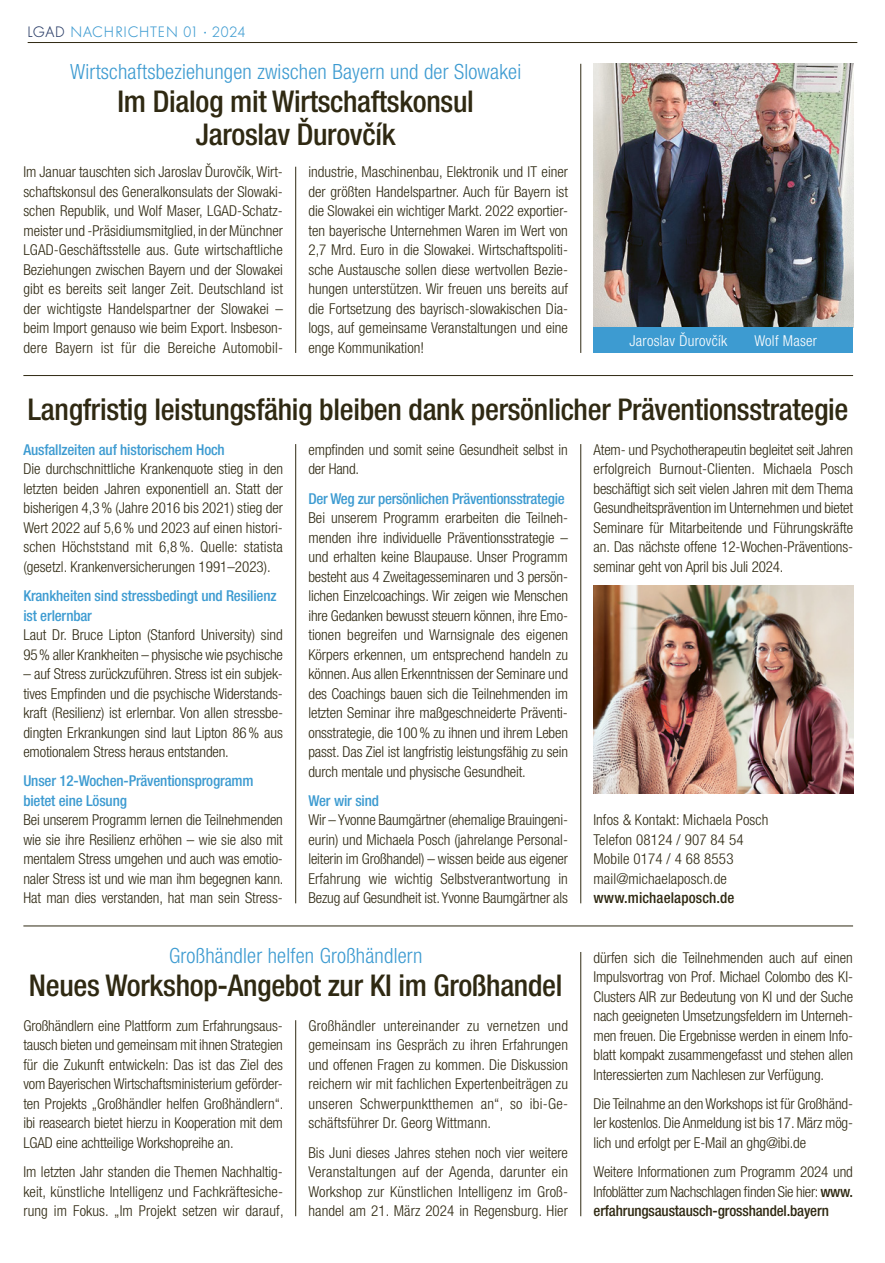
<style>
.page{position:relative;width:885px;height:1263px;background:#fff}
.page>*{position:absolute;margin:0;border:0;box-sizing:border-box;transform-origin:0 0}
.t1{font:500 condensed 30px/33px "Helvetica Neue LT Std";letter-spacing:-.01em;color:#2f2912;text-align:center}
.t2{font:300 condensed 21px "Helvetica Neue LT Std";letter-spacing:.01em;color:#3d9bd1}
.t3{font:300 condensed 15px/19.5px "Helvetica Neue LT Std";letter-spacing:-.005em;color:#2f2912;text-align:justify}
.t4{font:500 condensed 15px/19.5px "Helvetica Neue LT Std";letter-spacing:-.01em;color:#3d9bd1}
.t5{font:300 condensed 15px "Helvetica Neue LT Std";letter-spacing:.02em;color:#fff}
.t6{font:300 15px "Futura BQ";letter-spacing:.05em;color:#3d9bd1}
.t7{font:500 condensed 15px "Helvetica Neue LT Std";letter-spacing:.01em;color:#2f2912}
.s1{color:#2a3d67}
.s2{font-family:"Helvetica Neue LT Pro"}
.s3{font-weight:500}
</style>
<div class="page">
<hr style="left:28px;top:42px;width:829px;height:1px;background:#2f2912">
<hr style="left:295px;top:1020px;width:1px;height:196px;background:#2f2912">
<hr style="left:580px;top:952px;width:1px;height:264px;background:#2f2912">
<hr style="left:23px;top:926px;width:830px;height:1px;background:#2f2912">
<hr style="left:580px;top:64px;width:1px;height:289px;background:#2f2912">
<img style="left:593px;top:64px;width:260px;height:263px">
<img style="left:593px;top:585px;width:260px;height:208px">
<hr style="left:295px;top:167px;width:1px;height:186px;background:#2f2912">
<div style="left:593px;top:327px;width:260px;height:26px;background:#3d9bd1"></div>
<hr style="left:23px;top:375px;width:830px;height:1px;background:#2f2912">
<hr style="left:295px;top:444px;width:1px;height:459px;background:#2f2912">
<hr style="left:580px;top:444px;width:1px;height:459px;background:#2f2912">
<p class="t6" style="left:28px;top:23px;width:219px"><span class="s1">LGAD</span> NACHRICHTEN 01 · 2024</p>
<h2 class="t2" style="left:70px;top:59px;width:452px">Wirtschaftsbeziehungen zwischen Bayern und der Slowakei</h2>
<h1 class="t1" style="left:117px;top:84px;width:358px">Im Dialog mit Wirtschaftskonsul<br>Jaroslav <span class="s2">Ď</span>urov<span class="s2">č</span>ík</h1>
<p class="t3" style="left:23px;top:162px;width:261px">Im Januar tauschten sich Jaroslav <span class="s2">Ď</span>urov<span class="s2">č</span>ík, Wirt&shy;schaftskonsul des Generalkonsulats der Slowaki&shy;schen Republik, und Wolf Maser, LGAD-Schatz&shy;meister und -Präsidiumsmitglied, in der Münchner LGAD-Geschäftsstelle aus. Gute wirtschaftliche Beziehungen zwischen Bayern und der Slowakei gibt es bereits seit langer Zeit. Deutschland ist der wichtigste Handelspartner der Slowakei – beim Import genauso wie beim Export. Insbeson&shy;dere Bayern ist für die Bereiche Automobil-</p>
<p class="t3" style="left:308px;top:162px;width:261px">industrie, Maschinenbau, Elektronik und IT einer der größten Handelspartner. Auch für Bayern ist die Slowakei ein wichtiger Markt. 2022 exportier&shy;ten bayerische Unternehmen Waren im Wert von 2,7 Mrd. Euro in die Slowakei. Wirtschaftspoliti&shy;sche Austausche sollen diese wertvollen Bezie&shy;hungen unterstützen. Wir freuen uns bereits auf die Fortsetzung des bayrisch-slowakischen Dia&shy;logs, auf gemeinsame Veranstaltungen und eine enge Kommunikation!</p>
<p class="t5" style="left:629px;top:332px;width:99px">Jaroslav <span class="s2">Ď</span>urov<span class="s2">č</span>ík</p>
<p class="t5" style="left:754px;top:332px;width:64px">Wolf Maser</p>
<h1 class="t1" style="left:28px;top:392px;width:822px">Langfristig leistungsfähig bleiben dank persönlicher Präventionsstrategie</h1>
<p class="t4" style="left:23px;top:439px;width:203px">Ausfallzeiten auf historischem Hoch</p>
<p class="t3" style="left:23px;top:459px;width:261px">Die durchschnittliche Krankenquote stieg in den letzten beiden Jahren exponentiell an. Statt der bisherigen 4,3% (Jahre 2016 bis 2021) stieg der Wert 2022 auf 5,6% und 2023 auf einen histori&shy;schen Höchststand mit 6,8 %. Quelle: statista (gesetzl. Krankenversicherungen 1991–2023).</p>
<p class="t4" style="left:23px;top:586px;width:254px">Krankheiten sind stressbedingt und Resilienz ist erlernbar</p>
<p class="t3" style="left:23px;top:625px;width:261px">Laut Dr. Bruce Lipton (Stanford University) sind<br>95% aller Krankheiten – physische wie psychische</p>
<p class="t3" style="left:23px;top:664px;width:261px">– auf Stress zurückzuführen. Stress ist ein subjek&shy;tives Empfinden und die psychische Widerstands&shy;kraft (Resilienz) ist erlernbar. Von allen stressbe&shy;dingten Erkrankungen sind laut Lipton 86% aus emotionalem Stress heraus entstanden.</p>
<p class="t4" style="left:23px;top:771px;width:232px">Unser 12-Wochen-Präventionsprogramm bietet eine Lösung</p>
<p class="t3" style="left:23px;top:810px;width:261px">Bei unserem Programm lernen die Teilnehmenden wie sie ihre Resilienz erhöhen – wie sie also mit mentalem Stress umgehen und auch was emotio&shy;naler Stress ist und wie man ihm begegnen kann.<br>Hat man dies verstanden, hat man sein Stress-</p>
<p class="t3" style="left:308px;top:440px;width:261px">empfinden und somit seine Gesundheit selbst in der Hand.</p>
<p class="t4" style="left:308px;top:488px;width:258px">Der Weg zur persönlichen Präventionsstrategie</p>
<p class="t3" style="left:308px;top:508px;width:261px">Bei unserem Programm erarbeiten die Teilneh&shy;menden ihre individuelle Präventionsstrategie – und erhalten keine Blaupause. Unser Programm besteht aus 4 Zweitagesseminaren und 3 persön&shy;lichen Einzelcoachings. Wir zeigen wie Menschen ihre Gedanken bewusst steuern können, ihre Emo&shy;tionen begreifen und Warnsignale des eigenen Körpers erkennen, um entsprechend handeln zu können. Aus allen Erkenntnissen der Seminare und des Coachings bauen sich die Teilnehmenden im letzten Seminar ihre maßgeschneiderte Präventi&shy;onsstrategie, die 100% zu ihnen und ihrem Leben passt. Das Ziel ist langfristig leistungsfähig zu sein durch mentale und physische Gesundheit.</p>
<p class="t4" style="left:308px;top:790px;width:72px">Wer wir sind</p>
<p class="t3" style="left:308px;top:810px;width:261px">Wir – Yvonne Baumgärtner (ehemalige Brauingeni&shy;eurin) und Michaela Posch (jahrelange Personal&shy;leiterin im Großhandel) – wissen beide aus eigener Erfahrung wie wichtig Selbstverantwortung in Bezug auf Gesundheit ist. Yvonne Baumgärtner als</p>
<p class="t3" style="left:593px;top:440px;width:261px">Atem- und Psychotherapeutin begleitet seit Jahren erfolgreich Burnout-Clienten. Michaela Posch beschäftigt sich seit vielen Jahren mit dem Thema Gesundheitsprävention im Unternehmen und bietet Seminare für Mitarbeitende und Führungskräfte an. Das nächste offene 12-Wochen-Präventions&shy;seminar geht von April bis Juli 2024.</p>
<p class="t3" style="left:593px;top:810px;width:176px;text-align:left">Infos &amp; Kontakt: Michaela Posch<br>Telefon 08124 / 907 84 54<br>Mobile 0174 / 4 68 8553 mail@michaelaposch.de</p>
<p class="t7" style="left:593px;top:889px;width:142px">www.michaelaposch.de</p>
<h2 class="t2" style="left:169px;top:944px;width:255px">Großhändler helfen Großhändlern</h2>
<h1 class="t1" style="left:29px;top:969px;width:535px">Neues Workshop-Angebot zur KI im Großhandel</h1>
<p class="t3" style="left:23px;top:1016px;width:261px">Großhändlern eine Plattform zum Erfahrungsaus&shy;tausch bieten und gemeinsam mit ihnen Strategien für die Zukunft entwickeln: Das ist das Ziel des vom Bayerischen Wirtschaftsministerium geförder&shy;ten Projekts „Großhändler helfen Großhändlern“. ibi reasearch bietet hierzu in Kooperation mit dem LGAD eine achtteilige Workshopreihe an.</p>
<p class="t3" style="left:23px;top:1162px;width:262px">Im letzten Jahr standen die Themen Nachhaltig&shy;keit, künstliche Intelligenz und Fachkräftesiche&shy;rung im Fokus. „Im Projekt setzen wir darauf,</p>
<p class="t3" style="left:308px;top:1016px;width:261px">Großhändler untereinander zu vernetzen und gemeinsam ins Gespräch zu ihren Erfahrungen und offenen Fragen zu kommen. Die Diskussion reichern wir mit fachlichen Expertenbeiträgen zu unseren Schwerpunktthemen an“, so ibi-Ge&shy;schäftsführer Dr. Georg Wittmann.</p>
<p class="t3" style="left:308px;top:1142px;width:261px">Bis Juni dieses Jahres stehen noch vier weitere Veranstaltungen auf der Agenda, darunter ein Workshop zur Künstlichen Intelligenz im Groß&shy;handel am 21. März 2024 in Regensburg. Hier</p>
<p class="t3" style="left:593px;top:947px;width:261px">dürfen sich die Teilnehmenden auch auf einen Impulsvortrag von Prof. Michael Colombo des KI-Clusters AIR zur Bedeutung von KI und der Suche nach geeigneten Umsetzungsfeldern im Unterneh&shy;men freuen. Die Ergebnisse werden in einem Info&shy;blatt kompakt zusammengefasst und stehen allen Interessierten zum Nachlesen zur Verfügung.</p>
<p class="t3" style="left:593px;top:1094px;width:261px">Die Teilnahme an den Workshops ist für Großhänd&shy;ler kostenlos. Die Anmeldung ist bis 17. März mög&shy;lich und erfolgt per E-Mail an ghg@ibi.de</p>
<p class="t3" style="left:593px;top:1162px;width:261px">Weitere Informationen zum Programm 2024 und Infoblätter zum Nachschlagen finden Sie hier: <span class="s3">www. erfahrungsaustausch-grosshandel.bayern</span></p>
</div>
